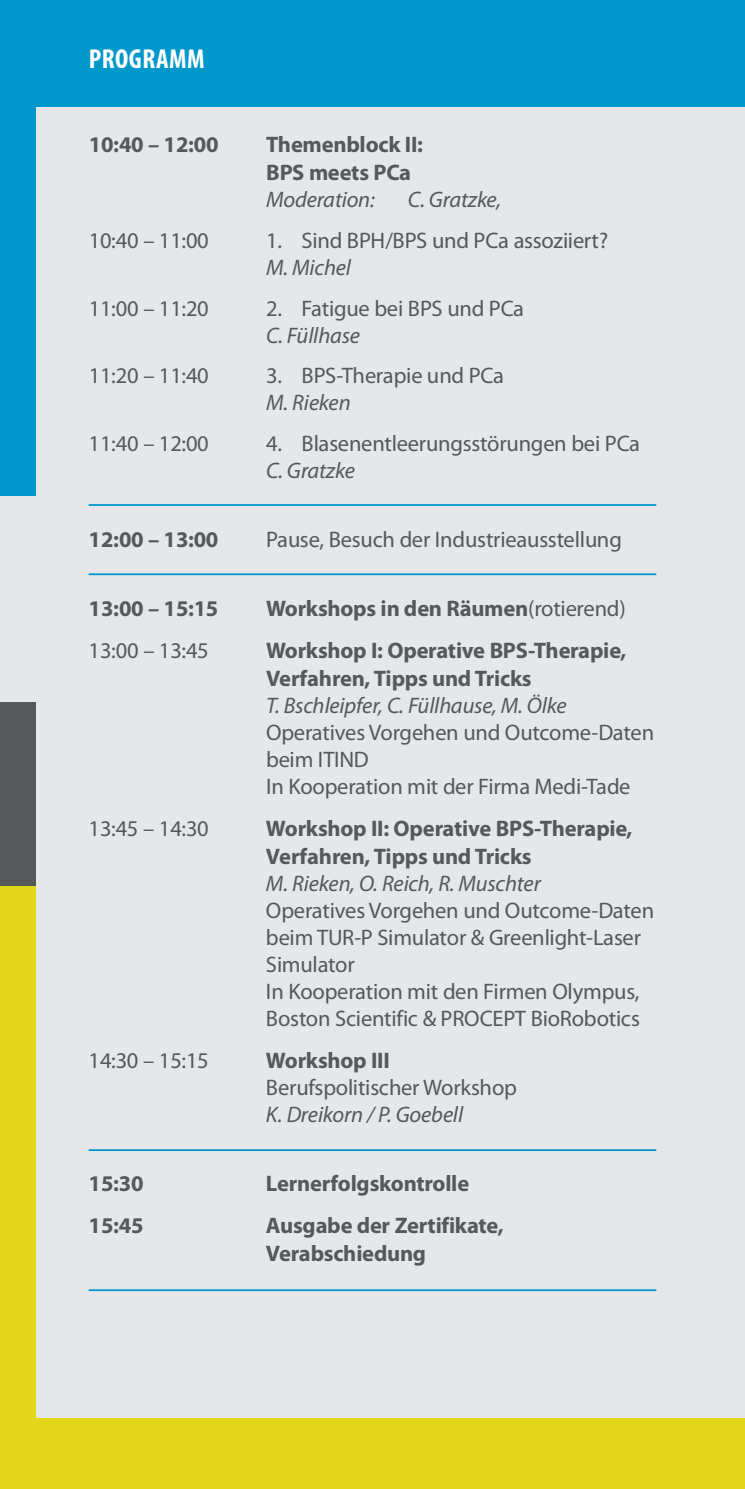
<style>
.page{position:relative;width:745px;height:1489px;background:#fff}
.page>*{position:absolute;margin:0;border:0;box-sizing:border-box;transform-origin:0 0}
.t1{font:700 condensed 27.5px "Myriad Pro";letter-spacing:.02em;color:#fff}
.t2{font:22.5px/27px "Myriad Pro";letter-spacing:-.015em;color:#57585a}
.t3{font:700 22.5px/28px "Myriad Pro";letter-spacing:-.015em;color:#57585a}
.t4{font:italic 22.5px "Myriad Pro";letter-spacing:-.01em;color:#57585a}
.s1{font-weight:400}
</style>
<div class="page">
<div style="left:0;top:0;width:744px;height:1488px;background:#e6e7e9"></div>
<div style="left:0;top:702px;width:35px;height:184px;background:#57585a"></div>
<div style="left:0;top:0;width:35px;height:496px;background:#0097ca"></div>
<div style="left:0;top:0;width:744px;height:106px;background:#0097ca"></div>
<div style="left:0;top:886px;width:35px;height:602px;background:#e4d61a"></div>
<div style="left:0;top:1417px;width:744px;height:71px;background:#e4d61a"></div>
<hr style="left:89px;top:504px;width:567px;height:2px;background:#0097ca">
<hr style="left:89px;top:573px;width:567px;height:2px;background:#0097ca">
<hr style="left:89px;top:1149px;width:567px;height:1px;background:#0097ca">
<hr style="left:89px;top:1289px;width:567px;height:1px;background:#0097ca">
<p class="t1" style="left:89px;top:47px;width:117px">PROGRAMM</p>
<p class="t3" style="left:89px;top:133px;width:131px">10:40 – 12:00</p>
<p class="t3" style="left:266px;top:133px;width:158px">Themenblock II:<br>BPS meets PCa</p>
<p class="t4" style="left:266px;top:190px;width:110px">Moderation:</p>
<p class="t4" style="left:407px;top:190px;width:95px">C. Gratzke,</p>
<p class="t2" style="left:89px;top:229px;width:122px">10:40 – 11:00</p>
<p class="t2" style="left:266px;top:229px;width:343px">1. Sind BPH/BPS und PCa assoziiert?</p>
<p class="t4" style="left:266px;top:258px;width:86px">M. Michel</p>
<p class="t2" style="left:89px;top:296px;width:122px">11:00 – 11:20</p>
<p class="t2" style="left:266px;top:296px;width:259px">2. Fatigue bei BPS und PCa</p>
<p class="t4" style="left:266px;top:326px;width:95px">C. Füllhase</p>
<p class="t2" style="left:89px;top:364px;width:122px">11:20 – 11:40</p>
<p class="t2" style="left:266px;top:364px;width:239px">3. BPS-Therapie und PCa</p>
<p class="t4" style="left:266px;top:393px;width:86px">M. Rieken</p>
<p class="t2" style="left:89px;top:432px;width:122px">11:40 – 12:00</p>
<p class="t2" style="left:266px;top:432px;width:375px">4. Blasenentleerungsstörungen bei PCa</p>
<p class="t4" style="left:266px;top:461px;width:90px">C. Gratzke</p>
<p class="t3" style="left:89px;top:527px;width:131px">12:00 – 13:00</p>
<p class="t2" style="left:266px;top:528px;width:357px">Pause, Besuch der Industrieausstellung</p>
<p class="t3" style="left:89px;top:596px;width:131px">13:00 – 15:15</p>
<p class="t3" style="left:266px;top:596px;width:361px">Workshops in den Räumen<span class="s1">(rotierend)</span></p>
<p class="t2" style="left:89px;top:638px;width:122px">13:00 – 13:45</p>
<p class="t3" style="left:266px;top:638px;width:361px">Workshop I: Operative BPS-Therapie,<br>Verfahren, Tipps und Tricks</p>
<p class="t4" style="left:266px;top:695px;width:302px">T. Bschleipfer, C. Füllhause, M. Ölke</p>
<p class="t2" style="left:266px;top:720px;width:389px">Operatives Vorgehen und Outcome-Daten beim ITIND<br>In Kooperation mit der Firma Medi-Tade</p>
<p class="t2" style="left:89px;top:816px;width:122px">13:45 – 14:30</p>
<p class="t3" style="left:266px;top:816px;width:368px">Workshop II: Operative BPS-Therapie,<br>Verfahren, Tipps und Tricks</p>
<p class="t4" style="left:266px;top:873px;width:276px">M. Rieken, O. Reich, R. Muschter</p>
<p class="t2" style="left:266px;top:898px;width:389px">Operatives Vorgehen und Outcome-Daten beim TUR-P Simulator &amp; Greenlight-Laser Simulator<br>In Kooperation mit den Firmen Olympus, Boston Scientific &amp; PROCEPT BioRobotics</p>
<p class="t2" style="left:88px;top:1048px;width:122px">14:30 – 15:15</p>
<p class="t3" style="left:266px;top:1048px;width:125px">Workshop III</p>
<p class="t2" style="left:266px;top:1075px;width:252px">Berufspolitischer Workshop</p>
<p class="t4" style="left:266px;top:1104px;width:198px">K. Dreikorn / P. Goebell</p>
<p class="t3" style="left:88px;top:1171px;width:56px">15:30</p>
<p class="t3" style="left:266px;top:1171px;width:205px">Lernerfolgskontrolle</p>
<p class="t3" style="left:88px;top:1212px;width:56px">15:45</p>
<p class="t3" style="left:266px;top:1212px;width:239px">Ausgabe der Zertifikate,<br>Verabschiedung</p>
</div>
